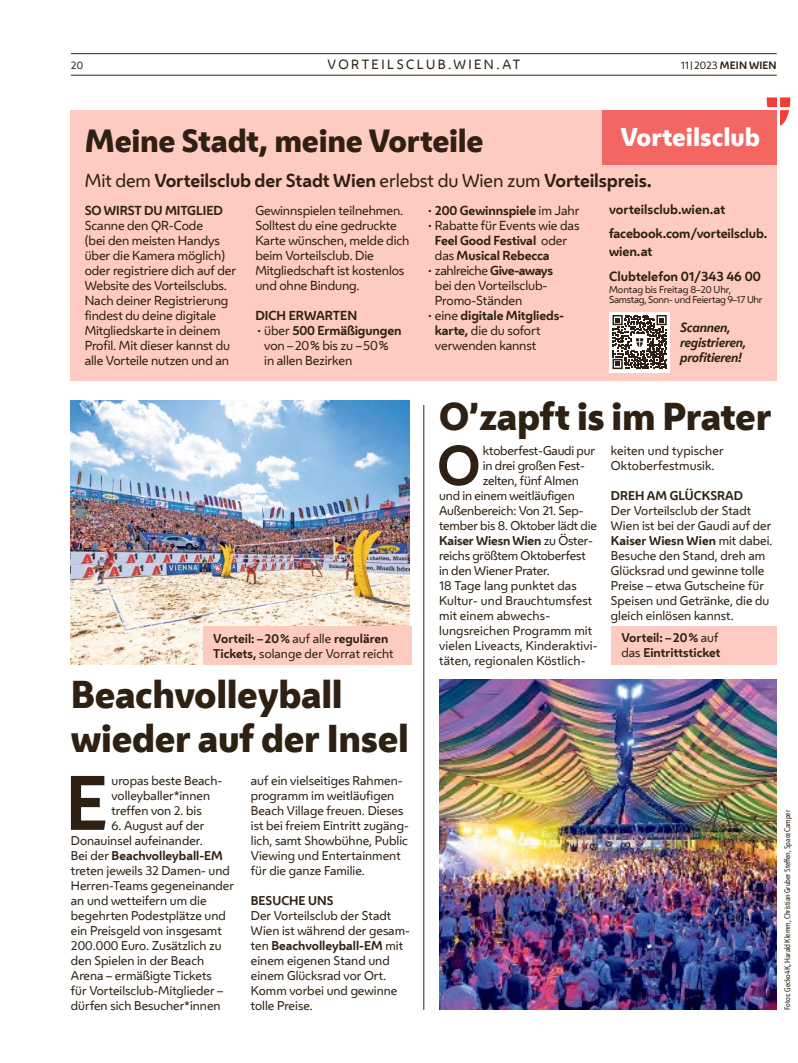
<style>
.page{position:relative;width:798px;height:1063px;background:#fff}
.page>*{position:absolute;margin:0;border:0;box-sizing:border-box;transform-origin:0 0}
.FT_FT_Initial4{font:700 71.88px "Wiener Melange";color:#2e2113}
.FT_FT_Initial3{font:700 51.88px "Wiener Melange";color:#2e2113}
.HL_Header_24pt{font:800 36.25px/43.5px "Wiener Melange";letter-spacing:-.01em;color:#2e2113}
.HL_Header_14pt{font:800 30px "Wiener Melange";letter-spacing:-.01em;color:#2e2113}
.t1{font:800 24px "Wiener Melange";color:#fff}
.HL_VS_12pt{font:700 17.5px "Wiener Melange";letter-spacing:-.01em;color:#2e2113}
.FT_FT{font:700 12.5px/17.5px "Wiener Melange";letter-spacing:-.01em;color:#2e2113}
.t2{font:italic 700 12.5px/15px "Wiener Melange";letter-spacing:-.02em;color:#2e2113}
.t3{font:12.5px "Wiener Melange";color:#2e2113}
.FT_FT-2{font:12.25px/15px "Wiener Melange";letter-spacing:-.01em;color:#2e2113}
.FT_Zwischentitel{font:700 12.25px "Wiener Melange";letter-spacing:-.01em;color:#2e2113}
.FT_FT-3{font:700 12.25px "Wiener Melange";letter-spacing:-.01em;color:#2e2113}
.FT_FT_Initial4-2{font:11.88px/15px "Wiener Melange";color:#2e2113}
.FT_FT-4{font:11.88px/15px "Wiener Melange";color:#2e2113}
.FT_FT_Initial3-2{font:11.88px "Wiener Melange";letter-spacing:-.015em;color:#2e2113}
.Spalte_Infobox_VC_hinterlegt{font:700 11.88px/15px "Wiener Melange";color:#2e2113}
.FT_Zwischentitel-2{font:700 11.88px "Wiener Melange";color:#2e2113}
.FT_FT_Initial3-3{font:700 11.88px "Wiener Melange";letter-spacing:-.015em;color:#2e2113}
.t4{font:700 10px "Wiener Melange";letter-spacing:.01em;color:#2e2113}
.t5{font:10px "Wiener Melange";color:#2e2113}
.FT_FT-5{font:9.38px "Wiener Melange";letter-spacing:-.03em;color:#2e2113}
.FT_FT-6{font:9.38px "Wiener Melange";letter-spacing:-.01em;color:#2e2113}
.t6{font:7.5px "Wiener Melange Cd";color:#2e2113}
.s1{font-weight:400}
.s2{font-weight:400;font-size:7.5px}
.s3{font-weight:700}
</style>
<div class="page">
<hr style="left:71px;top:75px;width:705px;height:1px;background:#2e2113">
<hr style="left:71px;top:53px;width:705px;height:1px;background:#2e2113">
<div style="left:71px;top:110px;width:705px;height:270px;background:#fecbc3"></div>
<div style="left:602px;top:110px;width:174px;height:55px;background:#f46661"></div>
<svg style="left:766px;top:97px;width:24px;height:29px"></svg>
<img style="left:71px;top:400px;width:338px;height:265px">
<img style="left:439px;top:680px;width:337px;height:330px">
<div style="left:609px;top:312px;width:60px;height:60px;background:#fff"></div>
<svg style="left:612px;top:315px;width:54px;height:54px"></svg>
<div style="left:202px;top:626px;width:209px;height:39px;background:#fecbc3"></div>
<div style="left:610px;top:626px;width:166px;height:38px;background:#fecbc3"></div>
<hr style="left:423px;top:405px;width:1px;height:605px;background:#2e2113">
<p class="t5" style="left:71px;top:58px;width:14px">20</p>
<p class="t3" style="left:327px;top:55px;width:22px">Vorteilsclub</p>
<p class="t3" style="left:448px;top:55px;width:16px">.wien</p>
<p class="t3" style="left:496px;top:55px;width:16px">.at</p>
<p class="t4" style="left:680px;top:57px;width:97px"><span class="s1">11</span> <span class="s2">|</span><span class="s1">2023</span> MEIN WIEN</p>
<p class="t1" style="left:620px;top:121px;width:141px">Vorteilsclub</p>
<h1 class="HL_Header_14pt" style="left:85px;top:120px;width:400px">Meine Stadt, meine Vorteile</h1>
<p class="HL_VS_12pt" style="left:85px;top:166px;width:568px"><span class="s1">Mit dem</span> Vorteilsclub der Stadt Wien <span class="s1">erlebst du Wien zum</span> Vorteilspreis.</p>
<p class="FT_Zwischentitel" style="left:85px;top:200px;width:140px">SO WIRST DU MITGLIED</p>
<p class="FT_FT-2" style="left:85px;top:217px;width:153px">Scanne den QR-Code<br>(bei den meisten Handys über die Kamera möglich) oder registriere dich auf der<br>Website des Vorteilsclubs.<br>Nach deiner Registrierung findest du deine digitale<br>Mitgliedskarte in deinem<br>Profil. Mit dieser kannst du alle Vorteile nutzen und an</p>
<p class="FT_FT" style="left:609px;top:200px;width:118px">vorteilsclub.wien.at</p>
<p class="FT_FT" style="left:609px;top:224px;width:160px">facebook.com/vorteilsclub. wien.at</p>
<p class="FT_FT" style="left:609px;top:266px;width:153px">Clubtelefon 01/343 46 00</p>
<p class="FT_FT-6" style="left:609px;top:282px;width:124px">Montag bis Freitag 8–20 Uhr,</p>
<p class="FT_FT-5" style="left:609px;top:292px;width:155px">Samstag, Sonn- und Feiertag 9–17 Uhr</p>
<p class="FT_FT-2" style="left:255px;top:202px;width:156px">Gewinnspielen teilnehmen.<br>Solltest du eine gedruckte<br>Karte wünschen, melde dich beim Vorteilsclub. Die<br>Mitgliedschaft ist kostenlos und ohne Bindung.</p>
<p class="FT_Zwischentitel" style="left:255px;top:305px;width:103px">DICH ERWARTEN</p>
<p class="FT_FT-2" style="left:264px;top:322px;width:139px;text-indent:-9px">•über <span class="s3">500 Ermäßigungen </span>von –20% bis zu –50%<br>in allen Bezirken</p>
<p class="FT_FT-3" style="left:426px;top:200px;width:155px"><span class="s1">•</span>200 Gewinnspiele <span class="s1">im Jahr</span></p>
<p class="FT_FT-2" style="left:434px;top:217px;width:146px;text-indent:-9px">•Rabatte für Events wie das<br><span class="s3">Feel Good Festival</span> oder das <span class="s3">Musical Rebecca</span></p>
<p class="FT_FT-2" style="left:434px;top:262px;width:120px;text-indent:-9px">•zahlreiche <span class="s3">Give-aways </span>bei den Vorteilsclub-<br>Promo-Ständen</p>
<p class="FT_FT-2" style="left:434px;top:307px;width:131px;text-indent:-9px">•eine <span class="s3">digitale Mitglieds&shy;karte,</span> die du sofort verwenden kannst</p>
<p class="t2" style="left:679px;top:320px;width:68px">Scannen, registrieren, profitieren!</p>
<h1 class="HL_Header_24pt" style="left:439px;top:395px;width:334px">O’zapft is im Prater</h1>
<p class="FT_FT_Initial3" style="left:437px;top:422px;width:45px">O</p>
<p class="FT_FT_Initial3-2" style="left:482px;top:441px;width:113px">ktoberfest-Gaudi pur</p>
<p class="FT_FT-4" style="left:610px;top:442px;width:114px">keiten und typischer<br>Oktoberfestmusik.</p>
<p class="FT_Zwischentitel-2" style="left:610px;top:485px;width:133px">DREH AM GLÜCKSRAD</p>
<p class="FT_FT-4" style="left:610px;top:502px;width:163px">Der Vorteilsclub der Stadt<br>Wien ist bei der Gaudi auf der<br><span class="s3">Kaiser Wiesn Wien</span> mit dabei.<br>Besuche den Stand, dreh am<br>Glücksrad und gewinne tolle<br>Preise – etwa Gutscheine für<br>Speisen und Getränke, die du gleich einlösen kannst.</p>
<p class="FT_FT_Initial3-2" style="left:482px;top:456px;width:103px">in drei großen Fest-</p>
<p class="FT_FT_Initial3-2" style="left:482px;top:471px;width:97px">zelten, fünf Almen</p>
<p class="FT_FT_Initial3-2" style="left:439px;top:486px;width:137px">und in einem weitläufigen</p>
<p class="FT_FT_Initial3-2" style="left:439px;top:501px;width:146px">Außenbereich: Von 21. Sep-</p>
<p class="FT_FT_Initial3-2" style="left:439px;top:516px;width:159px">tember bis 8. Oktober lädt die</p>
<p class="FT_FT_Initial3-3" style="left:439px;top:530px;width:155px">Kaiser Wiesn Wien <span class="s1">zu Öster-</span></p>
<p class="FT_FT_Initial3-2" style="left:439px;top:546px;width:148px">reichs größtem Oktoberfest</p>
<p class="FT_FT_Initial3-2" style="left:439px;top:561px;width:112px">in den Wiener Prater.</p>
<p class="FT_FT-4" style="left:439px;top:577px;width:160px">18 Tage lang punktet das<br>Kultur- und Brauchtumsfest mit einem abwechs&shy;lungsreichen Programm mit vielen Liveacts, Kinderaktivi&shy;täten, regionalen Köstlich-</p>
<p class="Spalte_Infobox_VC_hinterlegt" style="left:213px;top:630px;width:182px">Vorteil: –20% <span class="s1">auf alle</span> regulären<br>Tickets, <span class="s1">solange der Vorrat reicht</span></p>
<p class="Spalte_Infobox_VC_hinterlegt" style="left:621px;top:630px;width:100px">Vorteil: –20% <span class="s1">auf das</span> Eintrittsticket</p>
<h1 class="HL_Header_24pt" style="left:71px;top:673px;width:339px">Beachvolleyball wieder auf der Insel</h1>
<p class="FT_FT_Initial4" style="left:65px;top:743px;width:44px">E</p>
<p class="FT_FT_Initial4-2" style="left:111px;top:772px;width:112px">uropas beste Beach&shy;volleyballer*innen treffen von 2. bis</p>
<p class="FT_FT_Initial4-2" style="left:71px;top:817px;width:165px;text-indent:41px">6. August auf der<br>Donauinsel aufeinander.<br>Bei der <span class="s3">Beachvolleyball-EM </span>treten jeweils 32 Damen- und<br>Herren-Teams gegeneinander an und wetteifern um die begehrten Podestplätze und ein Preisgeld von insgesamt<br>200.000 Euro. Zusätzlich zu den Spielen in der Beach<br>Arena – ermäßigte Tickets<br>für Vorteilsclub-Mitglieder – dürfen sich Besucher*innen</p>
<p class="FT_FT_Initial4-2" style="left:251px;top:772px;width:159px">auf ein vielseitiges Rahmen&shy;programm im weitläufigen<br>Beach Village freuen. Dieses ist bei freiem Eintritt zugäng&shy;lich, samt Showbühne, Public<br>Viewing und Entertainment für die ganze Familie.</p>
<p class="FT_Zwischentitel-2" style="left:251px;top:890px;width:84px">BESUCHE UNS</p>
<p class="FT_FT-4" style="left:251px;top:907px;width:160px">Der Vorteilsclub der Stadt<br>Wien ist während der gesam&shy;ten <span class="s3">Beachvolleyball-EM</span> mit einem eigenen Stand und einem Glücksrad vor Ort.<br>Komm vorbei und gewinne tolle Preise.</p>
<p class="t6" style="left:782px;top:1010px;width:201px;rotate:-90deg">Fotos: Gecko4K, Harald Klemm, Christian Gruber Steffen, SpaceCamper</p>
</div>
